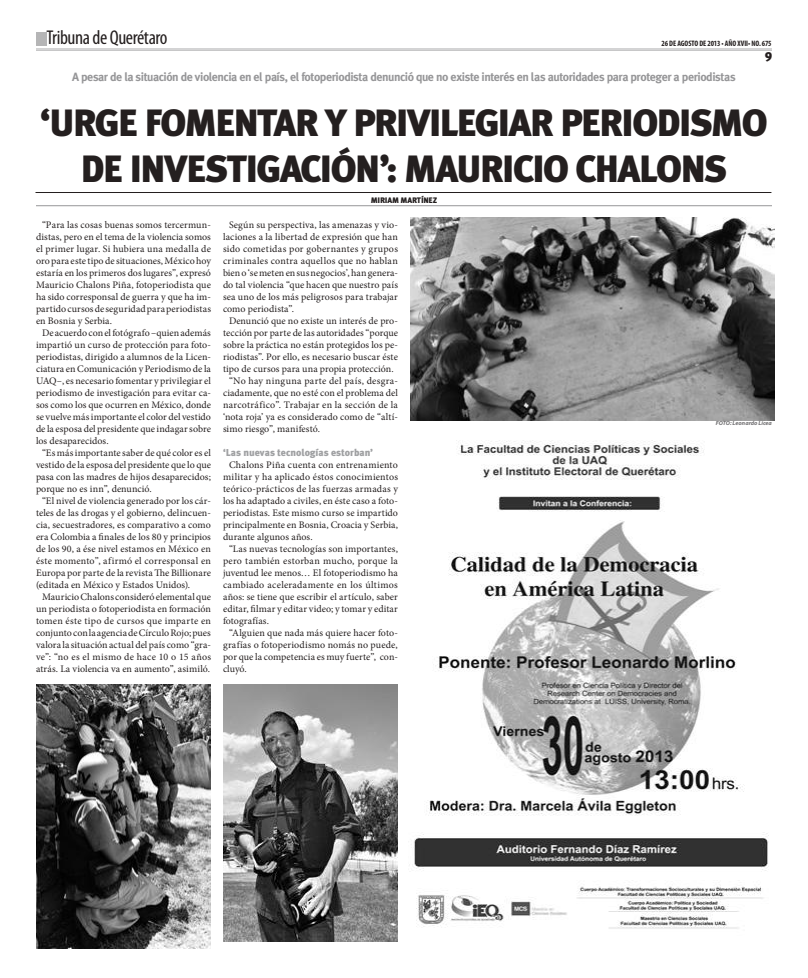
<style>
.page{position:relative;width:808px;height:978px;background:#fff}
.page>*{position:absolute;margin:0;border:0;box-sizing:border-box;transform-origin:0 0}
.t1{font:900 38px/46px "Meta Plus";letter-spacing:-.05em;color:#241f1f;text-align:center}
.t2{font:condensed 20px "Myriad Pro";letter-spacing:-.02em;color:#241f1f}
.t3{font:900 12.9px "Meta Plus";color:#241f1f}
.t4{font:700 12px "Meta Plus";letter-spacing:-.04em;color:#969698}
.t5{font:10px/12px "Minion Pro";letter-spacing:.005em;color:#241f1f;text-align:justify}
.t6{font:10px "Minion Pro";letter-spacing:.025em;color:#241f1f}
.t7{font:900 10px "Meta Plus";color:#a0a1a3}
.t8{font:900 8px "Meta Plus Lining";letter-spacing:-.025em;color:#241f1f}
.t9{font:700 condensed 7.9px "Myriad Pro";color:#241f1f}
.t10{font:italic 700 6px "Myriad Pro";color:#717072}
</style>
<div class="page">
<hr style="left:36px;top:48px;width:736px;height:1px;background:#b5b5b6">
<hr style="left:36px;top:50px;width:736px;height:1px;background:#b5b5b6">
<div style="left:36px;top:32px;width:10px;height:14px;background:#b5b5b6"></div>
<hr style="left:36px;top:205px;width:736px;height:1px;background:#969698">
<hr style="left:36px;top:192px;width:735px;height:1px;background:#241f1f">
<img style="left:409px;top:440px;width:360px;height:489px">
<img style="left:410px;top:217px;width:364px;height:203px">
<img style="left:36px;top:684px;width:175px;height:264px">
<img style="left:223px;top:684px;width:175px;height:258px">
<h2 class="t2" style="left:47px;top:25px;width:122px">Tribuna de Querétaro</h2>
<p class="t9" style="left:662px;top:38px;width:111px">26 DE AGOSTO DE 2013 • AÑO XVII• NO. 675</p>
<p class="t3" style="left:765px;top:47px;width:9px">9</p>
<p class="t4" style="left:72px;top:70px;width:665px">A pesar de la situación de violencia en el país, el fotoperiodista denunció que no existe interés en las autoridades para proteger a periodistas</p>
<h1 class="t1" style="left:40px;top:100px;width:729px">‘URGE FOMENTAR Y PRIVILEGIAR PERIODISMO<br>DE INVESTIGACIÓN’: MAURICIO CHALONS</h1>
<p class="t8" style="left:371px;top:196px;width:68px">MIRIAM MARTÍNEZ</p>
<p class="t5" style="left:36px;top:219px;width:176px;text-indent:6px">“Para las cosas buenas somos tercermun&shy;distas, pero en el tema de la violencia somos el primer lugar. Si hubiera una medalla de oro para este tipo de situaciones, México hoy estaría en los primeros dos lugares”, expresó Mauricio Chalons Piña, fotoperiodista que ha sido corresponsal de guerra y que ha im&shy;partido cursos de seguridad para periodistas en Bosnia y Serbia.</p>
<p class="t5" style="left:36px;top:327px;width:176px;text-indent:6px">De acuerdo con el fotógrafo –quien además impartió un curso de protección para foto&shy;periodistas, dirigido a alumnos de la Licen&shy;ciatura en Comunicación y Periodismo de la UAQ–, es necesario fomentar y privilegiar el periodismo de investigación para evitar ca&shy;sos como los que ocurren en México, donde se vuelve más importante el color del vestido de la esposa del presidente que indagar sobre los desaparecidos.</p>
<p class="t5" style="left:36px;top:447px;width:177px;text-indent:6px">“Es más importante saber de qué color es el vestido de la esposa del presidente que lo que pasa con las madres de hijos desaparecidos; porque no es inn”, denunció.</p>
<p class="t5" style="left:36px;top:495px;width:176px;text-indent:6px">“El nivel de violencia generado por los cár&shy;teles de las drogas y el gobierno, delincuen&shy;cia, secuestradores, es comparativo a como era Colombia a finales de los 80 y principios de los 90, a ése nivel estamos en México en éste momento”, afirmó el corresponsal en Europa por parte de la revista The Billionare (editada en México y Estados Unidos).</p>
<p class="t5" style="left:36px;top:591px;width:177px;text-align:center">Mauricio Chalons consideró elemental que un periodista o fotoperiodista en formación tomen éste tipo de cursos que imparte en conjunto con la agencia de Círculo Rojo; pues valora la situación actual del país como “gra&shy;ve”: “no es el mismo de hace 10 o 15 años atrás. La violencia va en aumento”, asimiló.</p>
<p class="t5" style="left:223px;top:219px;width:176px;text-indent:6px">Según su perspectiva, las amenazas y vio&shy;laciones a la libertad de expresión que han sido cometidas por gobernantes y grupos criminales contra aquellos que no hablan bien o ‘se meten en sus negocios’, han genera&shy;do tal violencia “que hacen que nuestro país sea uno de los más peligrosos para trabajar como periodista”.</p>
<p class="t5" style="left:229px;top:315px;width:170px">Denunció que no existe un interés de pro-</p>
<p class="t5" style="left:223px;top:327px;width:176px">tección por parte de las autoridades “porque</p>
<p class="t5" style="left:223px;top:339px;width:176px">sobre la práctica no están protegidos los pe-</p>
<p class="t5" style="left:223px;top:351px;width:176px">riodistas”. Por ello, es necesario buscar éste</p>
<p class="t5" style="left:223px;top:363px;width:172px">tipo de cursos para una propia protección.</p>
<p class="t6" style="left:229px;top:374px;width:170px">“No hay ninguna parte del país, desgra-</p>
<p class="t5" style="left:223px;top:387px;width:176px">ciadamente, que no esté con el problema del</p>
<p class="t6" style="left:223px;top:398px;width:176px">narcotráfico”. Trabajar en la sección de la</p>
<p class="t5" style="left:223px;top:411px;width:176px">‘nota roja’ ya es considerado como de “altí-</p>
<p class="t5" style="left:223px;top:423px;width:98px">simo riesgo”, manifestó.</p>
<p class="t7" style="left:223px;top:447px;width:151px">‘Las nuevas tecnologías estorban’</p>
<p class="t5" style="left:223px;top:459px;width:176px;text-indent:6px">Chalons Piña cuenta con entrenamiento militar y ha aplicado éstos conocimientos teórico-prácticos de las fuerzas armadas y los ha adaptado a civiles, en éste caso a foto&shy;periodistas. Este mismo curso se impartido principalmente en Bosnia, Croacia y Serbia, durante algunos años.</p>
<p class="t5" style="left:223px;top:543px;width:176px;text-indent:6px">“Las nuevas tecnologías son importantes, pero también estorban mucho, porque la juventud lee menos… El fotoperiodismo ha cambiado aceleradamente en los últimos años: se tiene que escribir el artículo, saber editar, filmar y editar video; y tomar y editar fotografías.</p>
<p class="t5" style="left:223px;top:627px;width:176px;text-indent:6px">“Alguien que nada más quiere hacer foto&shy;grafías o fotoperiodismo nomás no puede, por que la competencia es muy fuerte”, con&shy;cluyó.</p>
<p class="t10" style="left:716px;top:419px;width:58px">FOTO: Leonardo Licea</p>
</div>
